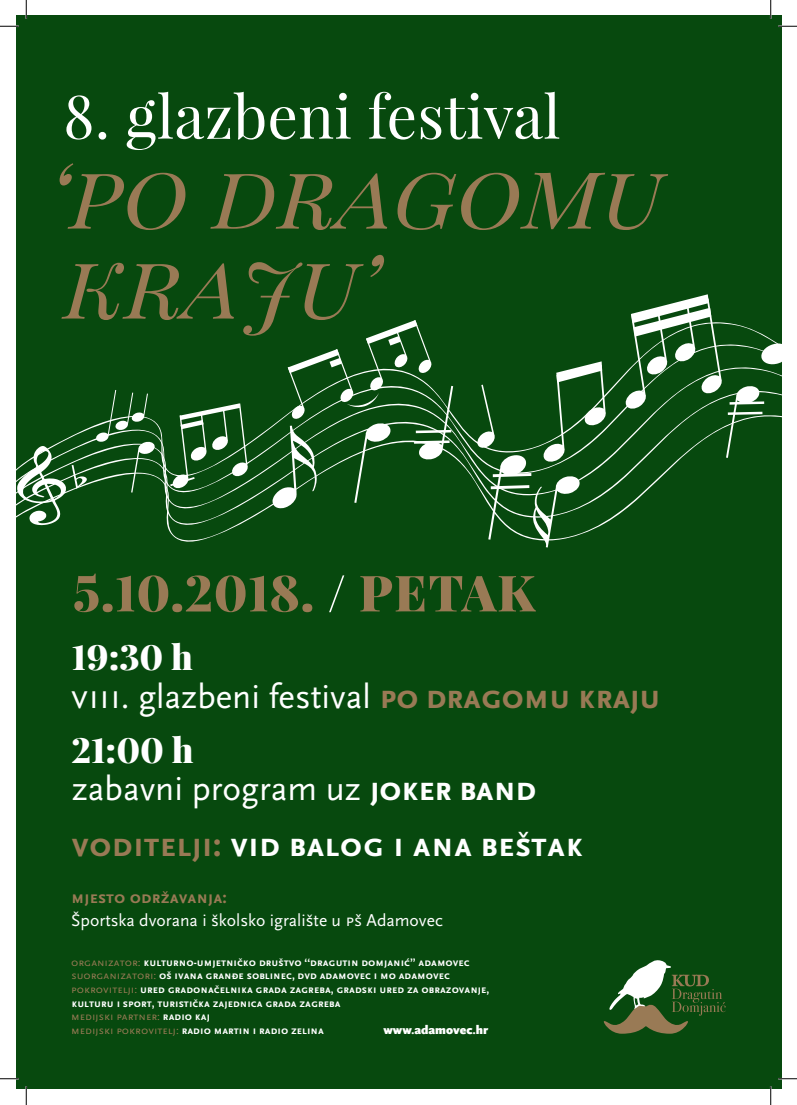
<style>
.page{position:relative;width:797px;height:1105px;background:#fff}
.page>*{position:absolute;margin:0;border:0;box-sizing:border-box;transform-origin:0 0}
.t1{font:italic 90px/90px "Playfair Display";letter-spacing:.005em;color:#997a55}
.t2{font:60px "Playfair Display";letter-spacing:.005em;color:#fff}
.t3{font:900 50px "Playfair Display";letter-spacing:.01em;color:#997a55}
.t4{font:35px "Scala Sans";color:#fff}
.t5{font:700 35px "Scala Sans SC";color:#fff}
.t6{font:900 35px "Playfair Display";color:#fff}
.t7{font:17.5px "Scala Sans";color:#fff}
.t8{font:700 17.5px "Scala Sans SC";color:#997a55}
.t9{font:900 12.5px "Scala Sans";color:#fff}
.t10{font:700 11.25px/13.6px "Scala Sans SC";color:#fff}
.s1{font-weight:400;color:#fff}
.s2{font-family:"Scala Sans SC"}
.s3{font-family:"Scala Sans SC";font-weight:700;color:#997a55}
.s4{font-family:"Scala Sans SC";font-weight:700}
.s5{color:#997a55}
.s6{font-weight:400;color:#997a55}
</style>
<div class="page">
<div style="left:16px;top:16px;width:765px;height:1073px;background:#07490e"></div>
<svg style="left:603px;top:960px;width:122px;height:74px"></svg>
<svg style="left:16px;top:481px;width:641px;height:16px"></svg>
<svg style="left:16px;top:294px;width:765px;height:187px"></svg>
<svg style="left:0;top:25px;width:19px;height:2px"></svg>
<svg style="left:778px;top:25px;width:19px;height:2px"></svg>
<svg style="left:0;top:1078px;width:19px;height:1px"></svg>
<svg style="left:778px;top:1078px;width:19px;height:1px"></svg>
<svg style="left:25px;top:0;width:2px;height:19px"></svg>
<svg style="left:25px;top:1086px;width:2px;height:19px"></svg>
<svg style="left:770px;top:0;width:1px;height:19px"></svg>
<svg style="left:770px;top:1086px;width:1px;height:19px"></svg>
<h2 class="t2" style="left:63px;top:79px;width:498px">8. glazbeni festival</h2>
<h1 class="t1" style="left:49px;top:148px;width:616px">‘PO DRAGOMU<br>KRAJU’</h1>
<h3 class="t3" style="left:73px;top:560px;width:463px">5.10.2018. <span class="s1">/</span> petak</h3>
<h3 class="t6" style="left:72px;top:634px;width:123px">19:30 h</h3>
<h3 class="t4" style="left:71px;top:677px;width:591px"><span class="s2">viii.</span> glazbeni festival <span class="s3">po dragomu kraju</span></h3>
<h3 class="t6" style="left:71px;top:727px;width:124px">21:00 h</h3>
<h3 class="t4" style="left:72px;top:770px;width:466px">zabavni program uz <span class="s4">joker band</span></h3>
<h3 class="t5" style="left:71px;top:825px;width:513px"><span class="s5">voditelji:</span> vid balog i ana beštak</h3>
<h3 class="t8" style="left:71px;top:888px;width:157px">mjesto održavanja:</h3>
<h3 class="t7" style="left:71px;top:911px;width:373px">športska dvorana i školsko igralište u <span class="s2">pš</span> Adamovec</h3>
<p class="t10" style="left:71px;top:955px;width:419px"><span class="s6">organizator:</span> kulturno-umjetničko društvo ‘‘dragutin domjanić’’ adamovec <span class="s6">suorganizatori:</span> oš ivana granđe soblinec, dvd adamovec i mo adamovec <span class="s6">pokrovitelji:</span> ured gradonačelnika grada zagreba, gradski ured za obrazovanje, kulturu i sport, turistička zajednica grada zagreba<br><span class="s6">medijski partner:</span> radio kaj<br><span class="s6">medijski pokrovitelj:</span> radio martin i radio zelina</p>
<p class="t9" style="left:383px;top:1023px;width:106px">www.adamovec.hr</p>
</div>
